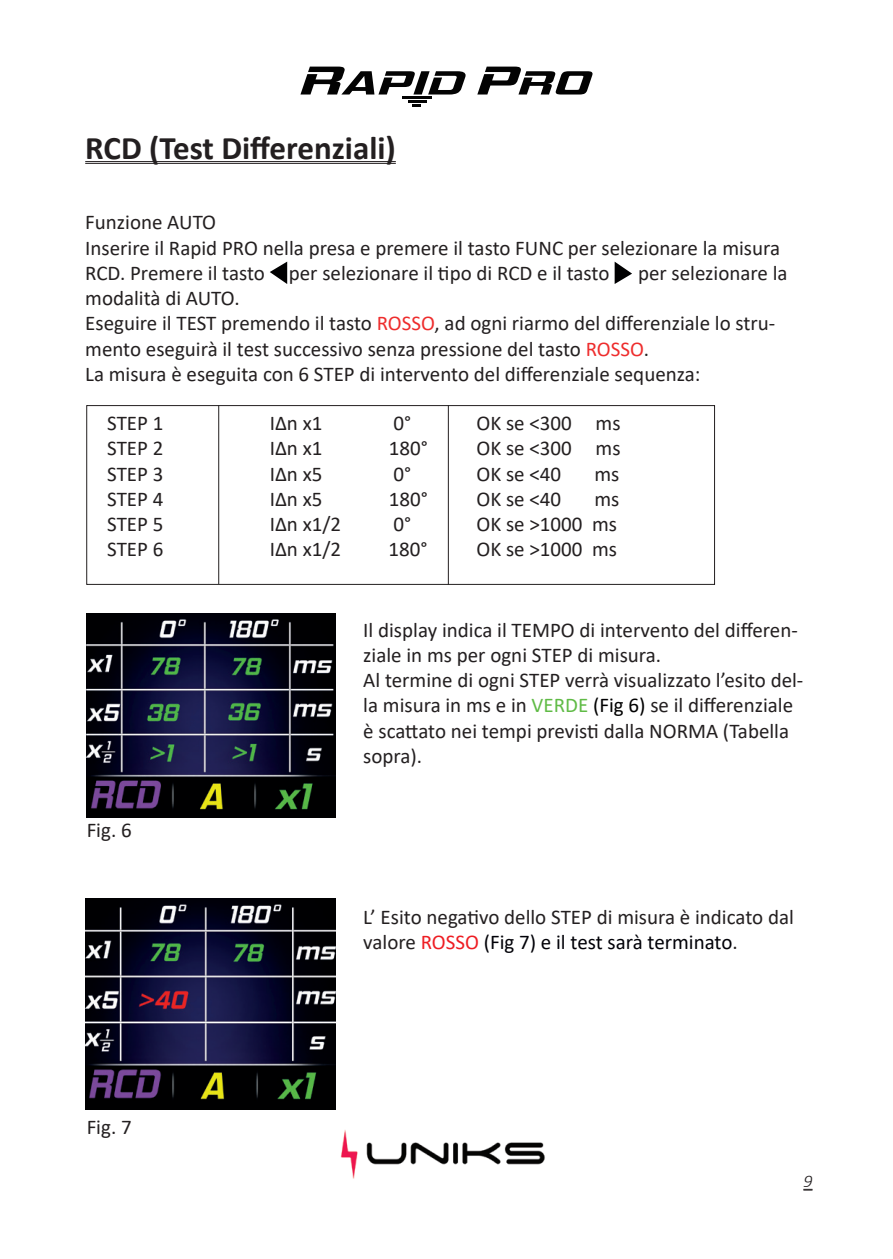
<style>
.page{position:relative;width:893px;height:1259px;background:#fff}
.page>*{position:absolute;margin:0;border:0;box-sizing:border-box;transform-origin:0 0}
.t1{font:700 33px "Calibri";color:#231f20}
.t2{font:21px/25.2px "Calibri";color:#231f20}
.t3{font:italic 300 18px "Calibri";color:#231f20}
.s1{color:#ee2d2d}
.s2{color:#60bb46}
.s3{color:#000001}
.s4{color:#ee1d23}
.s5{color:#000007}
</style>
<div class="page">
<svg style="left:803px;top:1188px;width:9px;height:2px"></svg>
<img style="left:340px;top:1130px;width:205px;height:49px">
<svg style="left:300px;top:67px;width:166px;height:27px"></svg>
<svg style="left:477px;top:67px;width:115px;height:27px"></svg>
<hr style="left:403px;top:96px;width:29px;height:3px;background:#030303">
<hr style="left:408px;top:100px;width:18px;height:3px;background:#030303">
<svg style="left:412px;top:104px;width:9px;height:3px"></svg>
<hr style="left:85px;top:161px;width:311px;height:1px;background:#231f20">
<hr style="left:85px;top:163px;width:311px;height:1px;background:#231f20">
<svg style="left:270px;top:261px;width:17px;height:23px"></svg>
<svg style="left:615px;top:262px;width:17px;height:22px"></svg>
<img style="left:87px;top:613px;width:249px;height:204px">
<img style="left:85px;top:899px;width:251px;height:210px">
<div style="left:86px;top:405px;width:629px;height:180px;border:1px solid #231f20"></div>
<hr style="left:218px;top:405px;width:1px;height:179px;background:#231f20">
<hr style="left:448px;top:405px;width:1px;height:180px;background:#231f20">
<h1 class="t1" style="left:85px;top:124px;width:312px">RCD (Test Differenziali)</h1>
<p class="t2" style="left:85px;top:209px;width:696px">Funzione AUTO<br>Inserire il Rapid PRO nella presa e premere il tasto FUNC per selezionare la misura<br>RCD. Premere il tasto per selezionare il tipo di RCD e il tasto</p>
<p class="t2" style="left:638px;top:260px;width:151px">per selezionare la</p>
<p class="t2" style="left:85px;top:285px;width:692px">modalità di AUTO.<br>Eseguire il TEST premendo il tasto <span class="s1">ROSSO</span>, ad ogni riarmo del differenziale lo stru&shy;mento eseguirà il test successivo senza pressione del tasto <span class="s1">ROSSO</span>.<br>La misura è eseguita con 6 STEP di intervento del differenziale sequenza:</p>
<p class="t2" style="left:107px;top:410px;width:58px;text-align:justify">STEP 1<br>STEP 2<br>STEP 3<br>STEP 4<br>STEP 5<br>STEP 6</p>
<p class="t2" style="left:270px;top:410px;width:54px">I∆n x1</p>
<p class="t2" style="left:394px;top:410px;width:19px">0°</p>
<p class="t2" style="left:270px;top:435px;width:54px">I∆n x1</p>
<p class="t2" style="left:389px;top:435px;width:41px">180°</p>
<p class="t2" style="left:270px;top:460px;width:54px">I∆n x5</p>
<p class="t2" style="left:394px;top:460px;width:19px">0°</p>
<p class="t2" style="left:270px;top:485px;width:54px">I∆n x5</p>
<p class="t2" style="left:389px;top:485px;width:41px">180°</p>
<p class="t2" style="left:270px;top:511px;width:73px">I∆n x1/2</p>
<p class="t2" style="left:393px;top:511px;width:19px">0°</p>
<p class="t2" style="left:270px;top:536px;width:73px">I∆n x1/2</p>
<p class="t2" style="left:389px;top:536px;width:41px">180°</p>
<p class="t2" style="left:476px;top:410px;width:146px;text-align:justify">OK se &lt;300 ms OK se &lt;300 ms OK se &lt;40</p>
<p class="t2" style="left:594px;top:460px;width:26px">ms</p>
<p class="t2" style="left:476px;top:485px;width:86px">OK se &lt;40</p>
<p class="t2" style="left:476px;top:485px;width:144px;text-align:justify;text-indent:118px">ms OK se &gt;1000 ms OK se &gt;1000 ms</p>
<p class="t2" style="left:87px;top:817px;width:47px">Fig. 6</p>
<p class="t2" style="left:87px;top:1114px;width:47px">Fig. 7</p>
<p class="t2" style="left:363px;top:616px;width:442px">Il display indica il TEMPO di intervento del differen&shy;ziale in ms per ogni STEP di misura.<br>Al termine di ogni STEP verrà visualizzato l’esito del&shy;la misura in ms e in <span class="s2">VERDE</span> <span class="s3">(Fig 6)</span> se il differenziale è scattato nei tempi previsti dalla NORMA (Tabella sopra).</p>
<p class="t2" style="left:363px;top:903px;width:432px">L’ Esito negativo dello STEP di misura è indicato dal valore <span class="s4">ROSSO</span> <span class="s5">(Fig 7) e il test sarà terminato</span>.</p>
<p class="t3" style="left:803px;top:1170px;width:11px">9</p>
</div>
